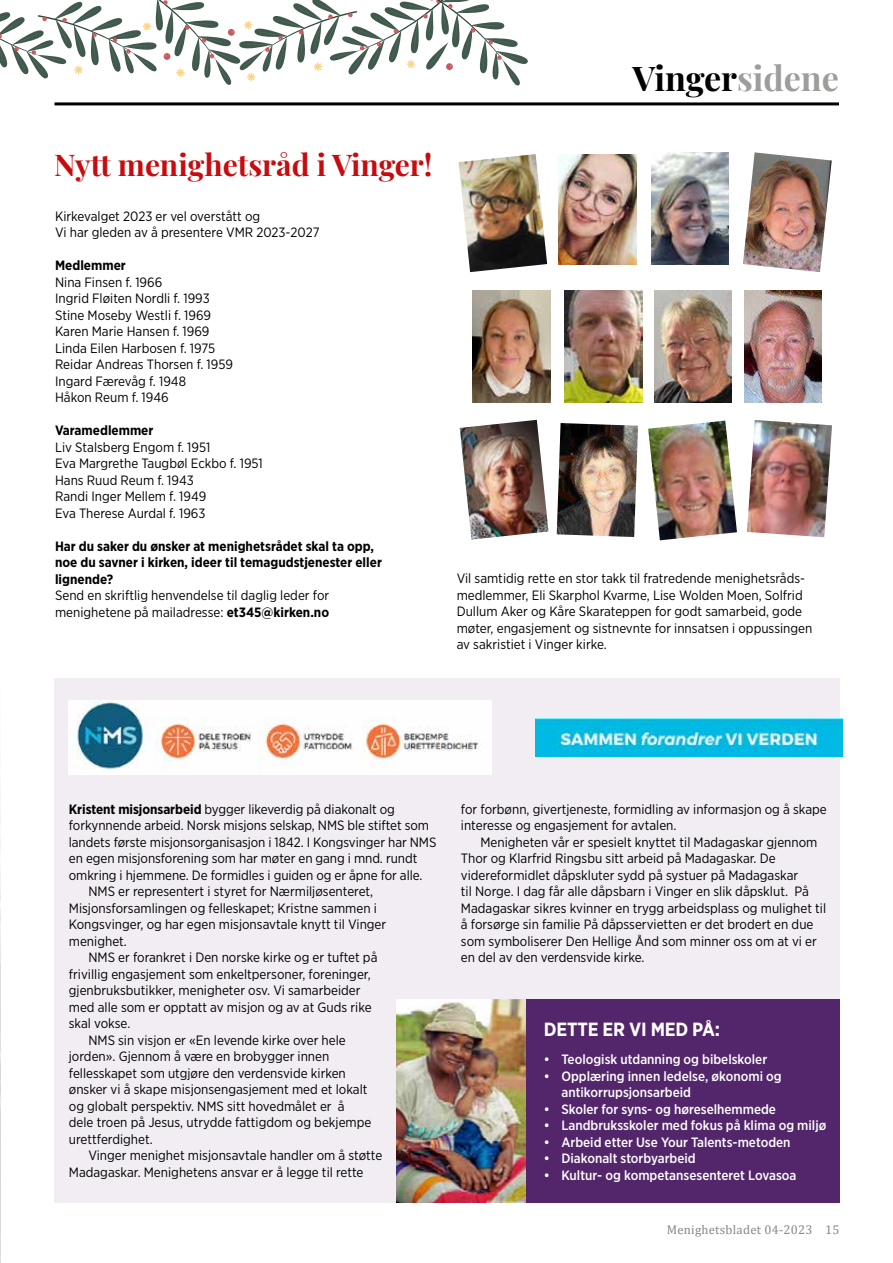
<style>
.page{position:relative;width:893px;height:1263px;background:#fff}
.page>*{position:absolute;margin:0;border:0;box-sizing:border-box;transform-origin:0 0}
.t1{font:700 34.05px "Playfair Display";color:#000}
.t2{font:700 30px "Playfair Display";color:#c60c0e}
.t3{font:700 19.05px "Gotham Narrow";letter-spacing:-.01em;color:#fff}
.t4{font:13.5px/16.5px "Gotham Narrow";color:#000}
.t5{font:500 13.5px/16.5px "Gotham Narrow";color:#fff}
.t6{font:700 13.5px/16.5px "Gotham Narrow";color:#000}
.t7{font:12.75px "Cambria";letter-spacing:.02em;color:#878787}
.s1{font-weight:700}
.s2{color:#9d9d9c}
</style>
<div class="page">
<img style="left:0;top:792px;width:1px;height:471px">
<hr style="left:54px;top:102px;width:785px;height:3px;background:#000">
<div style="left:54px;top:678px;width:786px;height:524px;background:#f1edf3"></div>
<div style="left:524px;top:999px;width:316px;height:203px;background:#53266c"></div>
<img style="left:536px;top:719px;width:307px;height:38px">
<img style="left:68px;top:701px;width:423px;height:74px">
<img style="left:396px;top:999px;width:130px;height:203px">
<img style="left:458px;top:154px;width:89px;height:118px">
<img style="left:559px;top:154px;width:77px;height:111px">
<img style="left:651px;top:152px;width:78px;height:113px">
<img style="left:743px;top:152px;width:89px;height:120px">
<img style="left:472px;top:290px;width:78px;height:113px">
<img style="left:565px;top:290px;width:77px;height:113px">
<img style="left:654px;top:290px;width:78px;height:113px">
<img style="left:744px;top:290px;width:78px;height:113px">
<img style="left:460px;top:420px;width:88px;height:120px">
<img style="left:557px;top:423px;width:81px;height:114px">
<img style="left:648px;top:421px;width:89px;height:119px">
<img style="left:747px;top:420px;width:85px;height:117px">
<svg style="left:0;top:0;width:528px;height:86px"></svg>
<h2 class="t2" style="left:54px;top:141px;width:380px">Nytt menighetsråd i Vinger!</h2>
<p class="t4" style="left:55px;top:207px;width:266px">Kirkevalget 2023 er vel overstått og<br>Vi har gleden av å presentere VMR 2023-2027</p>
<p class="t6" style="left:55px;top:257px;width:72px">Medlemmer</p>
<p class="t4" style="left:55px;top:273px;width:180px">Nina Finsen f. 1966<br>Ingrid Fløiten Nordli f. 1993<br>Stine Moseby Westli f. 1969<br>Karen Marie Hansen f. 1969<br>Linda Eilen Harbosen f. 1975<br>Reidar Andreas Thorsen f. 1959<br>Ingard Færevåg f. 1948<br>Håkon Reum f. 1946</p>
<p class="t6" style="left:55px;top:422px;width:100px">Varamedlemmer</p>
<p class="t4" style="left:55px;top:438px;width:209px">Liv Stalsberg Engom f. 1951<br>Eva Margrethe Taugbøl Eckbo f. 1951<br>Hans Ruud Reum f. 1943<br>Randi Inger Mellem f. 1949<br>Eva Therese Aurdal f. 1963</p>
<p class="t6" style="left:55px;top:538px;width:328px">Har du saker du ønsker at menighetsrådet skal ta opp, noe du savner i kirken, ideer til temagudstjenester eller lignende?</p>
<p class="t4" style="left:55px;top:587px;width:276px">Send en skriftlig henvendelse til daglig leder for menighetene på mailadresse: <span class="s1">et345@kirken.no</span></p>
<h1 class="t1" style="left:633px;top:51px;width:208px">Vinger<span class="s2">sidene</span></h1>
<p class="t4" style="left:457px;top:570px;width:357px">Vil samtidig rette en stor takk til fratredende menighetsråds&shy;medlemmer, Eli Skarphol Kvarme, Lise Wolden Moen, Solfrid Dullum Aker og Kåre Skarateppen for godt samarbeid, gode møter, engasjement og sistnevnte for innsatsen i oppussingen av sakristiet i Vinger kirke.</p>
<p class="t4" style="left:69px;top:800px;width:328px"><span class="s1">Kristent misjonsarbeid</span> bygger likeverdig på diakonalt og</p>
<p class="t4" style="left:69px;top:817px;width:362px">forkynnende arbeid. Norsk misjons selskap, NMS ble stiftet som</p>
<p class="t4" style="left:69px;top:833px;width:369px">landets første misjonsorganisasjon i 1842. I Kongsvinger har NMS</p>
<p class="t4" style="left:69px;top:850px;width:350px">en egen misjonsforening som har møter en gang i mnd. rundt</p>
<p class="t4" style="left:69px;top:866px;width:355px">omkring i hjemmene. De formidles i guiden og er åpne for alle.</p>
<p class="t4" style="left:88px;top:883px;width:286px">NMS er representert i styret for Nærmiljøsenteret,</p>
<p class="t4" style="left:69px;top:899px;width:309px">Misjonsforsamlingen og felleskapet; Kristne sammen i</p>
<p class="t4" style="left:69px;top:916px;width:319px">Kongsvinger, og har egen misjonsavtale knytt til Vinger</p>
<p class="t4" style="left:69px;top:932px;width:60px">menighet.</p>
<p class="t4" style="left:88px;top:949px;width:291px">NMS er forankret i Den norske kirke og er tuftet på</p>
<p class="t4" style="left:69px;top:965px;width:303px">frivillig engasjement som enkeltpersoner, foreninger,</p>
<p class="t4" style="left:69px;top:982px;width:293px">gjenbruksbutikker, menigheter osv. Vi samarbeider</p>
<p class="t4" style="left:69px;top:998px;width:304px">med alle som er opptatt av misjon og av at Guds rike</p>
<p class="t4" style="left:69px;top:1015px;width:63px">skal vokse.</p>
<p class="t4" style="left:88px;top:1031px;width:259px">NMS sin visjon er «En levende kirke over hele</p>
<p class="t4" style="left:69px;top:1048px;width:262px">jorden». Gjennom å være en brobygger innen</p>
<p class="t4" style="left:69px;top:1064px;width:279px">fellesskapet som utgjøre den verdensvide kirken</p>
<p class="t4" style="left:69px;top:1081px;width:300px">ønsker vi å skape misjonsengasjement med et lokalt</p>
<p class="t4" style="left:69px;top:1097px;width:277px">og globalt perspektiv. NMS sitt hovedmålet er å</p>
<p class="t4" style="left:69px;top:1114px;width:304px">dele troen på Jesus, utrydde fattigdom og bekjempe</p>
<p class="t4" style="left:69px;top:1130px;width:85px">urettferdighet.</p>
<p class="t4" style="left:88px;top:1147px;width:296px">Vinger menighet misjonsavtale handler om å støtte</p>
<p class="t4" style="left:69px;top:1163px;width:296px">Madagaskar. Menighetens ansvar er å legge til rette</p>
<p class="t4" style="left:461px;top:800px;width:367px">for forbønn, givertjeneste, formidling av informasjon og å skape interesse og engasjement for avtalen.</p>
<p class="t4" style="left:461px;top:833px;width:367px;text-indent:19px">Menigheten vår er spesielt knyttet til Madagaskar gjennom Thor og Klarfrid Ringsbu sitt arbeid på Madagaskar. De videreformidlet dåpskluter sydd på systuer på Madagaskar<br>til Norge. I dag får alle dåpsbarn i Vinger en slik dåpsklut. På Madagaskar sikres kvinner en trygg arbeidsplass og mulighet til å forsørge sin familie På dåpsservietten er det brodert en due som symboliserer Den Hellige Ånd som minner oss om at vi er en del av den verdensvide kirke.</p>
<h3 class="t3" style="left:544px;top:1017px;width:178px">DETTE ER VI MED PÅ:</h3>
<p class="t5" style="left:544px;top:1051px;width:225px">• Teologisk utdanning og bibelskoler</p>
<p class="t5" style="left:561px;top:1067px;width:222px;text-indent:-18px">• Opplæring innen ledelse, økonomi og antikorrupsjonsarbeid</p>
<p class="t5" style="left:544px;top:1100px;width:234px">• Skoler for syns- og høreselhemmede</p>
<p class="t5" style="left:544px;top:1117px;width:284px">• Landbruksskoler med fokus på klima og miljø</p>
<p class="t5" style="left:544px;top:1133px;width:248px">• Arbeid etter Use Your Talents-metoden</p>
<p class="t5" style="left:544px;top:1150px;width:153px">• Diakonalt storbyarbeid</p>
<p class="t5" style="left:544px;top:1166px;width:254px">• Kultur- og kompetansesenteret Lovasoa</p>
<p class="t7" style="left:667px;top:1222px;width:174px">Menighetsbladet 04-2023 15</p>
</div>
